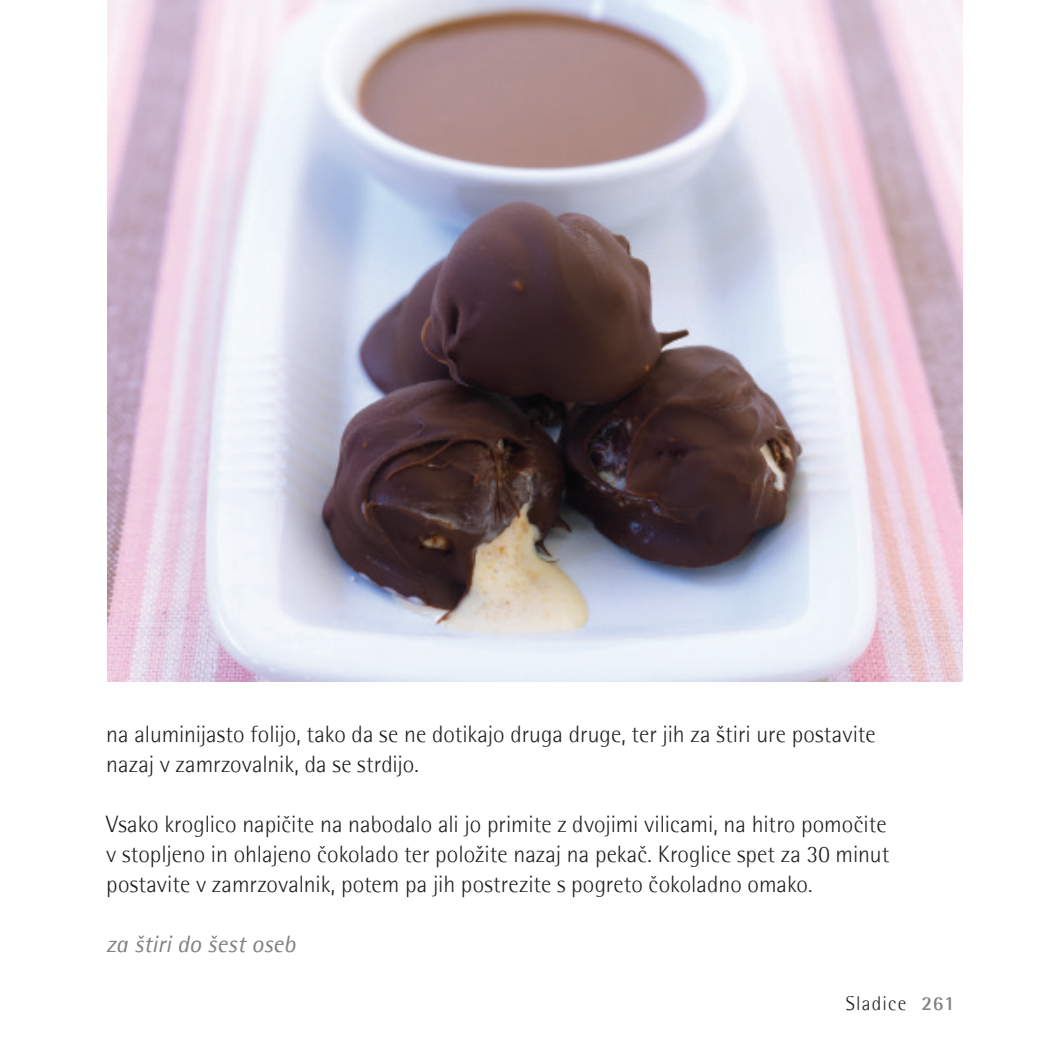
<style>
.page{position:relative;width:1063px;height:1063px;background:#fff}
.page>*{position:absolute;margin:0;border:0;box-sizing:border-box;transform-origin:0 0}
.t1{font:300 23.75px/30px "Rotis Semi Sans";color:#231f20}
.t2{font:italic 23.75px "Rotis Semi Sans";color:#808285}
.t3{font:300 20px "Rotis Semi Sans";letter-spacing:.06em;color:#231f20}
.s1{font-weight:700;color:#808285}
</style>
<div class="page">
<img style="left:107px;top:0;width:855px;height:682px">
<p class="t1" style="left:106px;top:719px;width:771px">na aluminijasto folijo, tako da se ne dotikajo druga druge, ter jih za štiri ure postavite nazaj v zamrzovalnik, da se strdijo.</p>
<p class="t1" style="left:106px;top:809px;width:785px;text-align:justify">Vsako kroglico napičite na nabodalo ali jo primite z dvojimi vilicami, na hitro pomočite v stopljeno in ohlajeno čokolado ter položite nazaj na pekač. Kroglice spet za 30 minut postavite v zamrzovalnik, potem pa jih postrezite s pogreto čokoladno omako.</p>
<p class="t2" style="left:106px;top:929px;width:191px">za štiri do šest oseb</p>
<p class="t3" style="left:846px;top:992px;width:111px">Sladice <span class="s1">261</span></p>
</div>
